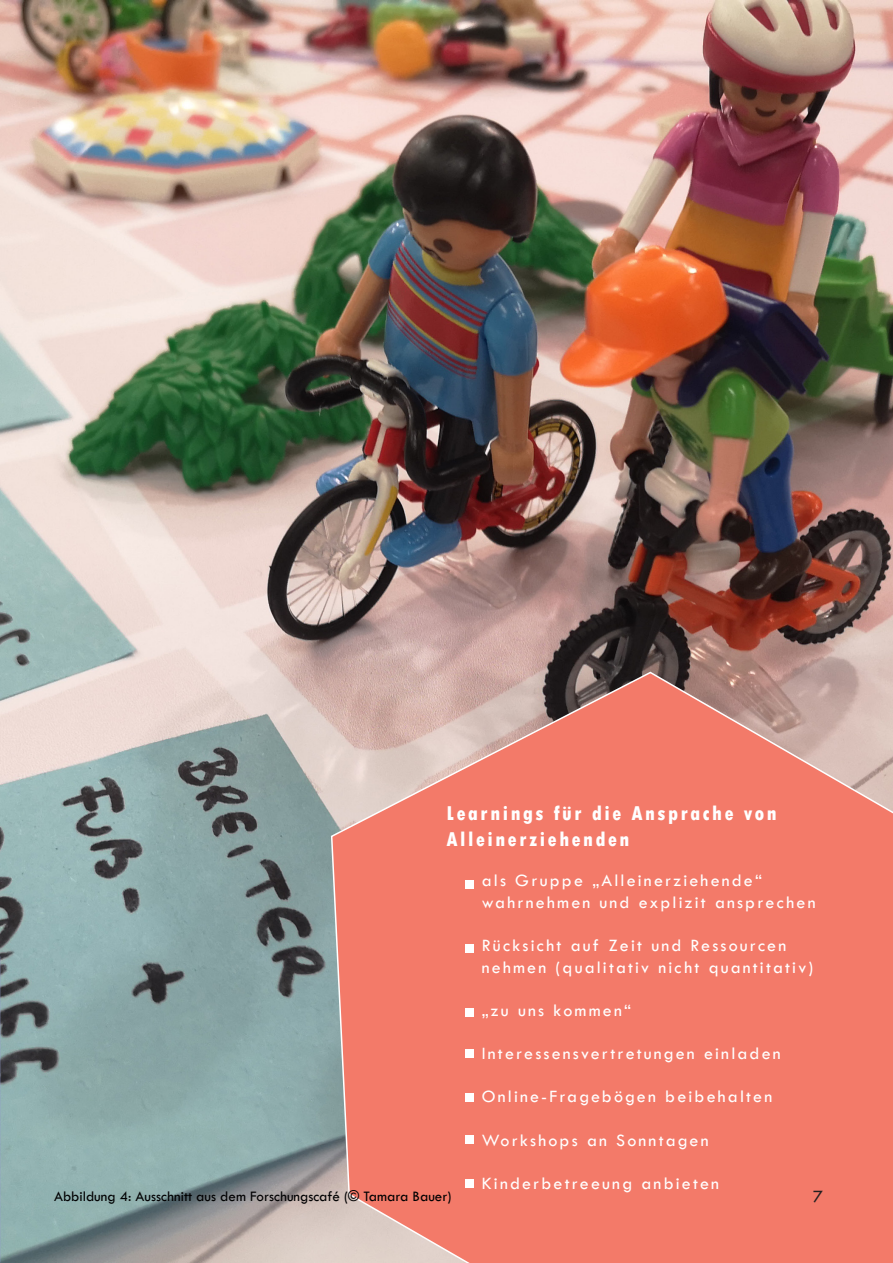
<style>
.page{position:relative;width:893px;height:1263px;background:#fff}
.page>*{position:absolute;margin:0;border:0;box-sizing:border-box;transform-origin:0 0}
.t1{font:800 condensed 21px/25.2px "Tw Cen";letter-spacing:.12em;color:#fff}
.t2{font:18px/21.6px "Tw Cen";letter-spacing:.12em;color:#fff}
.t3{font:18px "Tw Cen";color:#231f20}
.t4{font:15px "Tw Cen";color:#000001}
</style>
<div class="page">
<img style="left:0;top:0;width:893px;height:1263px">
<svg style="left:330px;top:671px;width:563px;height:592px;background:#eb8273"></svg>
<div style="left:466px;top:880px;width:8px;height:9px;background:#fff"></div>
<div style="left:466px;top:944px;width:8px;height:8px;background:#fff"></div>
<div style="left:466px;top:1008px;width:8px;height:8px;background:#fff"></div>
<div style="left:466px;top:1179px;width:8px;height:9px;background:#fff"></div>
<div style="left:466px;top:1135px;width:8px;height:9px;background:#fff"></div>
<div style="left:466px;top:1093px;width:8px;height:8px;background:#fff"></div>
<div style="left:466px;top:1049px;width:8px;height:8px;background:#fff"></div>
<p class="t1" style="left:446px;top:801px;width:332px">Learnings für die Ansprache von<br>Alleinerziehenden</p>
<p class="t2" style="left:482px;top:870px;width:335px">als Gruppe „Alleinerziehende“ wahrnehmen und explizit ansprechen</p>
<p class="t2" style="left:482px;top:934px;width:333px">Rücksicht auf Zeit und Ressourcen nehmen (qualitativ nicht quantitativ)</p>
<p class="t2" style="left:482px;top:999px;width:151px">„zu uns kommen“</p>
<p class="t2" style="left:482px;top:1042px;width:300px">Interessensvertretungen einladen</p>
<p class="t2" style="left:482px;top:1086px;width:292px">Online-Fragebögen beibehalten</p>
<p class="t2" style="left:482px;top:1129px;width:228px">Workshops an Sonntagen</p>
<p class="t2" style="left:482px;top:1172px;width:239px">Kinderbetreeung anbieten</p>
<p class="t4" style="left:54px;top:1187px;width:399px">Abbildung 4: Ausschnitt aus dem Forschungscafé (© Tamara Bauer)</p>
<p class="t3" style="left:813px;top:1185px;width:11px">7</p>
</div>
